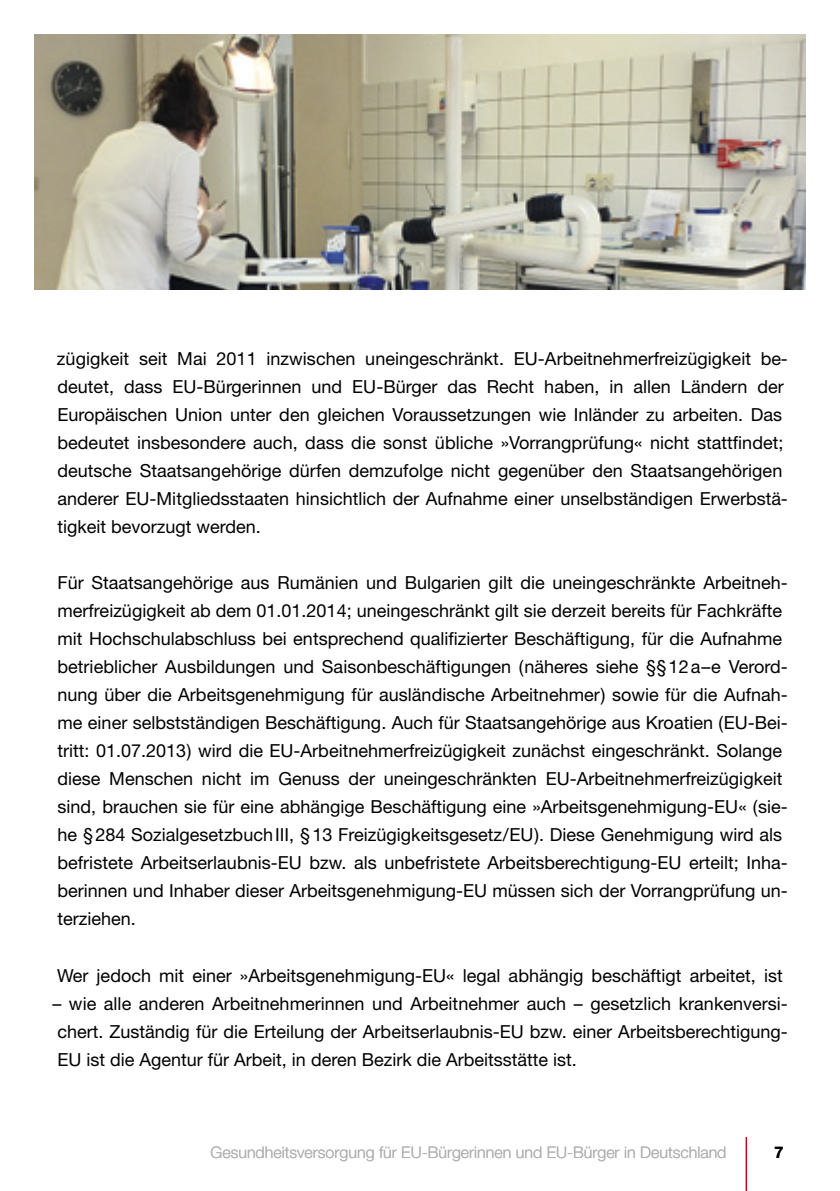
<style>
.page{position:relative;width:840px;height:1191px;background:#fff}
.page>*{position:absolute;margin:0;border:0;box-sizing:border-box;transform-origin:0 0}
._02_Copy{font:18px/28px "Helvetica Neue";color:#000}
.t1{font:300 16px "Helvetica Neue CE";color:#b0b1b1}
.t2{font:700 16px "Helvetica Neue";color:#000}
</style>
<div class="page">
<hr style="left:745px;top:1137px;width:1px;height:54px;background:#c20016">
<img style="left:34px;top:34px;width:771px;height:255px">
<p class="_02_Copy" style="left:57px;top:344px;width:732px">zügigkeit seit Mai 2011 inzwischen uneingeschränkt. EU-Arbeitnehmerfreizügigkeit be&shy;deutet, dass EU-Bürgerinnen und EU-Bürger das Recht haben, in allen Ländern der Europäischen Union unter den gleichen Voraussetzungen wie Inländer zu arbeiten. Das bedeutet insbesondere auch, dass die sonst übliche »Vorrangprüfung« nicht stattfindet; deutsche Staatsangehörige dürfen demzufolge nicht gegenüber den Staatsangehörigen anderer EU-Mitgliedsstaaten hinsichtlich der Aufnahme einer unselbständigen Erwerbstä&shy;tigkeit bevorzugt werden.</p>
<p class="_02_Copy" style="left:57px;top:568px;width:731px">Für Staatsangehörige aus Rumänien und Bulgarien gilt die uneingeschränkte Arbeitneh&shy;merfreizügigkeit ab dem 01.01.2014; uneingeschränkt gilt sie derzeit bereits für Fachkräfte mit Hochschulabschluss bei entsprechend qualifizierter Beschäftigung, für die Aufnahme betrieblicher Ausbildungen und Saisonbeschäftigungen (näheres siehe §§12a–e Verord&shy;nung über die Arbeitsgenehmigung für ausländische Arbeitnehmer) sowie für die Aufnah&shy;me einer selbstständigen Beschäftigung. Auch für Staatsangehörige aus Kroatien (EU-Bei&shy;tritt: 01.07.2013) wird die EU-Arbeitnehmerfreizügigkeit zunächst eingeschränkt. Solange diese Menschen nicht im Genuss der uneingeschränkten EU-Arbeitnehmerfreizügigkeit sind, brauchen sie für eine abhängige Beschäftigung eine »Arbeitsgenehmigung-EU« (sie&shy;he §284 SozialgesetzbuchIII, §13 Freizügigkeitsgesetz/EU). Diese Genehmigung wird als befristete Arbeitserlaubnis-EU bzw. als unbefristete Arbeitsberechtigung-EU erteilt; Inha&shy;berinnen und Inhaber dieser Arbeitsgenehmigung-EU müssen sich der Vorrangprüfung un&shy;terziehen.</p>
<p class="_02_Copy" style="left:57px;top:960px;width:726px">Wer jedoch mit einer »Arbeitsgenehmigung-EU« legal abhängig beschäftigt arbeitet, ist</p>
<p class="_02_Copy" style="left:52px;top:988px;width:736px;text-align:justify">– wie alle anderen Arbeitnehmerinnen und Arbeitnehmer auch – gesetzlich krankenversi&shy;chert. Zuständig für die Erteilung der Arbeitserlaubnis-EU bzw. einer Arbeitsberechtigung-EU ist die Agentur für Arbeit, in deren Bezirk die Arbeitsstätte ist.</p>
<p class="t1" style="left:210px;top:1142px;width:517px">Gesundheitsversorgung für EU-Bürgerinnen und EU-Bürger in Deutschland</p>
<p class="t2" style="left:773px;top:1141px;width:10px">7</p>
</div>
